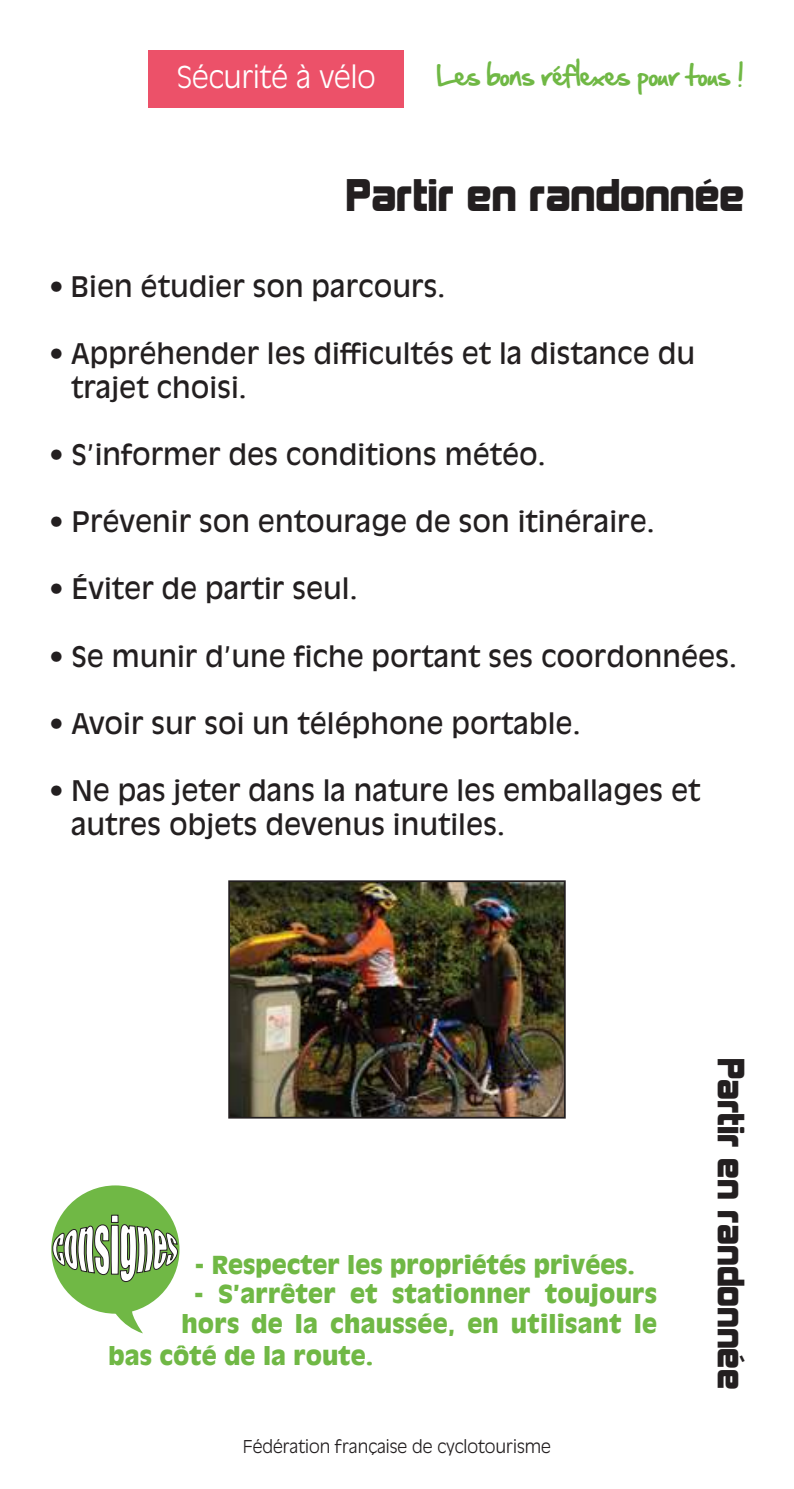
<style>
.page{position:relative;width:794px;height:1489px;background:#fff}
.page>*{position:absolute;margin:0;border:0;box-sizing:border-box;transform-origin:0 0}
.t1{font:42px "Kimberley";color:#231f20}
.t2{font:35px "Kimberley";color:#231f20}
.t3{font:300 29.75px "Antique Olive";color:#fff}
.t4{font:28px/33.6px "Antique Olive";color:#231f20}
.t5{font:900 24.5px/29.4px "Antique Olive";letter-spacing:.01em;color:#70b845;text-align:center}
.t6{font:24.5px "Hand Of Sean";color:#70b845}
.t7{font:300 17.5px "Antique Olive";color:#231f20}
</style>
<div class="page">
<div style="left:149px;top:50px;width:255px;height:57px;background:#ec5169"></div>
<svg style="left:111px;top:1307px;width:32px;height:26px"></svg>
<div style="left:51px;top:1185px;width:128px;height:128px;background:#70b845;border-radius:50%"></div>
<svg style="left:51px;top:1223px;width:59px;height:52px"></svg>
<div style="left:111px;top:1225px;width:7px;height:49px;background:#fff"></div>
<div style="left:111px;top:1214px;width:7px;height:8px;background:#fff"></div>
<div style="left:110px;top:1224px;width:9px;height:50px;border:1px solid #231f20"></div>
<div style="left:111px;top:1214px;width:8px;height:8px;border:1px solid #231f20"></div>
<svg style="left:119px;top:1185px;width:59px;height:97px"></svg>
<img style="left:231px;top:883px;width:332px;height:232px">
<div style="left:228px;top:880px;width:338px;height:238px;border:2px solid #231f20"></div>
<p class="t3" style="left:177px;top:65px;width:200px">Sécurité à vélo</p>
<p class="t6" style="left:437px;top:62px;width:309px">Les bons réflexes pour tous !</p>
<h1 class="t1" style="left:346px;top:179px;width:400px">Partir en randonnée</h1>
<p class="t4" style="left:50px;top:271px;width:397px">• Bien étudier son parcours.</p>
<p class="t4" style="left:71px;top:338px;width:625px;text-indent:-21px">• Appréhender les difficultés et la distance du trajet choisi.</p>
<p class="t4" style="left:50px;top:439px;width:497px">• S’informer des conditions météo.</p>
<p class="t4" style="left:50px;top:506px;width:606px">• Prévenir son entourage de son itinéraire.</p>
<p class="t4" style="left:50px;top:574px;width:309px">• Éviter de partir seul.</p>
<p class="t4" style="left:50px;top:641px;width:689px">• Se munir d’une fiche portant ses coordonnées.</p>
<p class="t4" style="left:50px;top:708px;width:532px">• Avoir sur soi un téléphone portable.</p>
<p class="t4" style="left:71px;top:775px;width:631px;text-indent:-21px">• Ne pas jeter dans la nature les emballages et autres objets devenus inutiles.</p>
<p class="t5" style="left:195px;top:1251px;width:441px">- Respecter les propriétés privées.</p>
<p class="t5" style="left:181px;top:1280px;width:477px">- S’arrêter et stationner toujours hors de la chaussée, en utilisant le</p>
<p class="t5" style="left:109px;top:1342px;width:266px">bas côté de la route.</p>
<p class="t7" style="left:243px;top:1439px;width:309px">Fédération française de cyclotourisme</p>
<p class="t2" style="left:744px;top:1057px;width:333px;rotate:90deg">Partir en randonnée</p>
</div>
